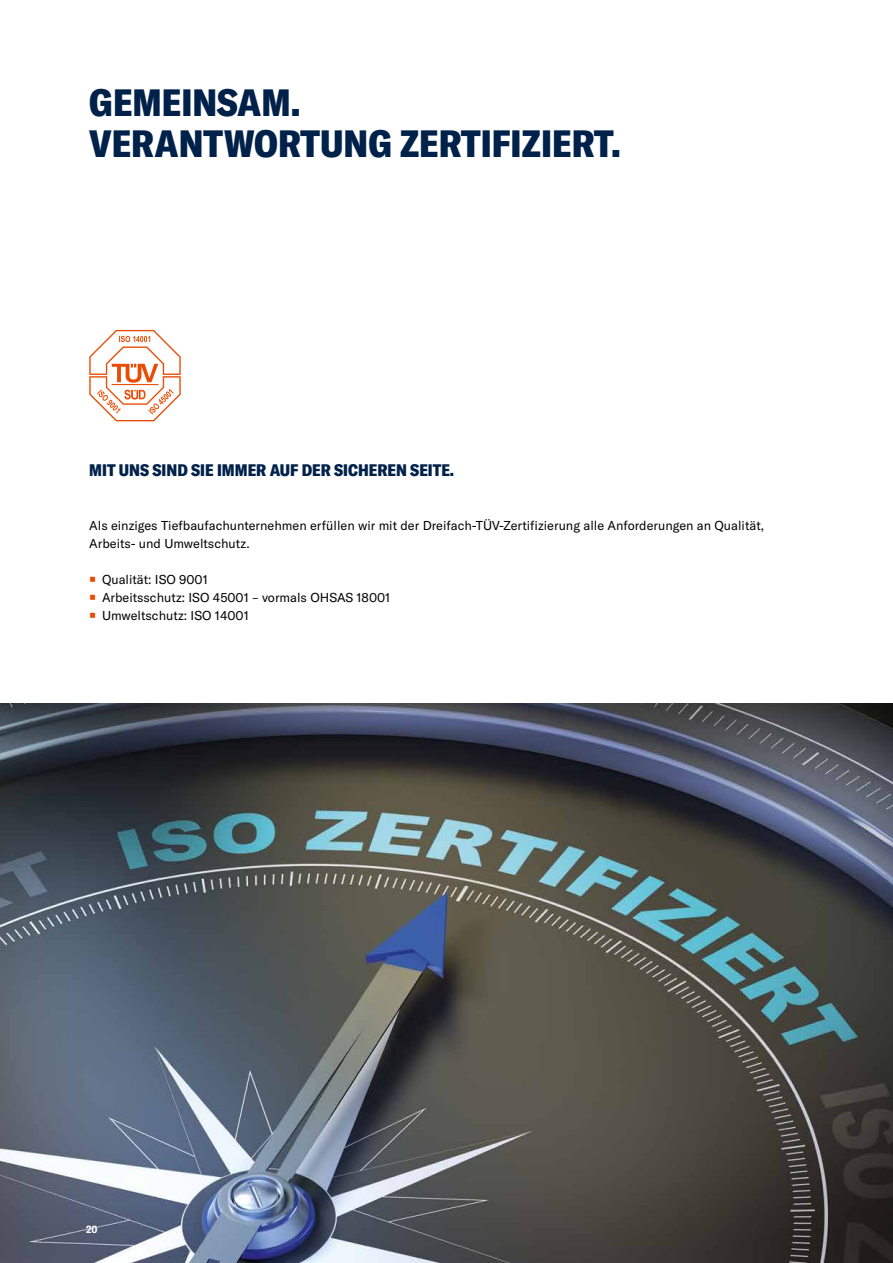
<style>
.page{position:relative;width:893px;height:1263px;background:#fff}
.page>*{position:absolute;margin:0;border:0;box-sizing:border-box;transform-origin:0 0}
.t1{font:900 condensed 37.5px/41.2px "GT America";color:#00214a}
.t2{font:900 condensed 16.5px "GT America";color:#00214a}
.t3{font:12.75px/18px "GT America";color:#000}
.t4{font:700 condensed 10.5px "GT America";color:#fff}
</style>
<div class="page">
<img style="left:0;top:704px;width:893px;height:559px">
<svg style="left:89px;top:330px;width:92px;height:91px"></svg>
<h1 class="t1" style="left:89px;top:81px;width:533px">GEMEINSAM.<br>VERANTWORTUNG ZERTIFIZIERT.</h1>
<p class="t2" style="left:89px;top:460px;width:366px">MIT UNS SIND SIE IMMER AUF DER SICHEREN SEITE.</p>
<p class="t3" style="left:89px;top:517px;width:676px">Als einziges Tiefbaufachunternehmen erfüllen wir mit der Dreifach-TÜV-Zertifizierung alle Anforderungen an Qualität,<br>Arbeits- und Umweltschutz.</p>
<p class="t3" style="left:102px;top:571px;width:290px">Qualität: ISO 9001<br>Arbeitsschutz: ISO 45001 – vormals OHSAS 18001<br>Umweltschutz: ISO 14001</p>
<p class="t4" style="left:86px;top:1223px;width:13px">20</p>
</div>
